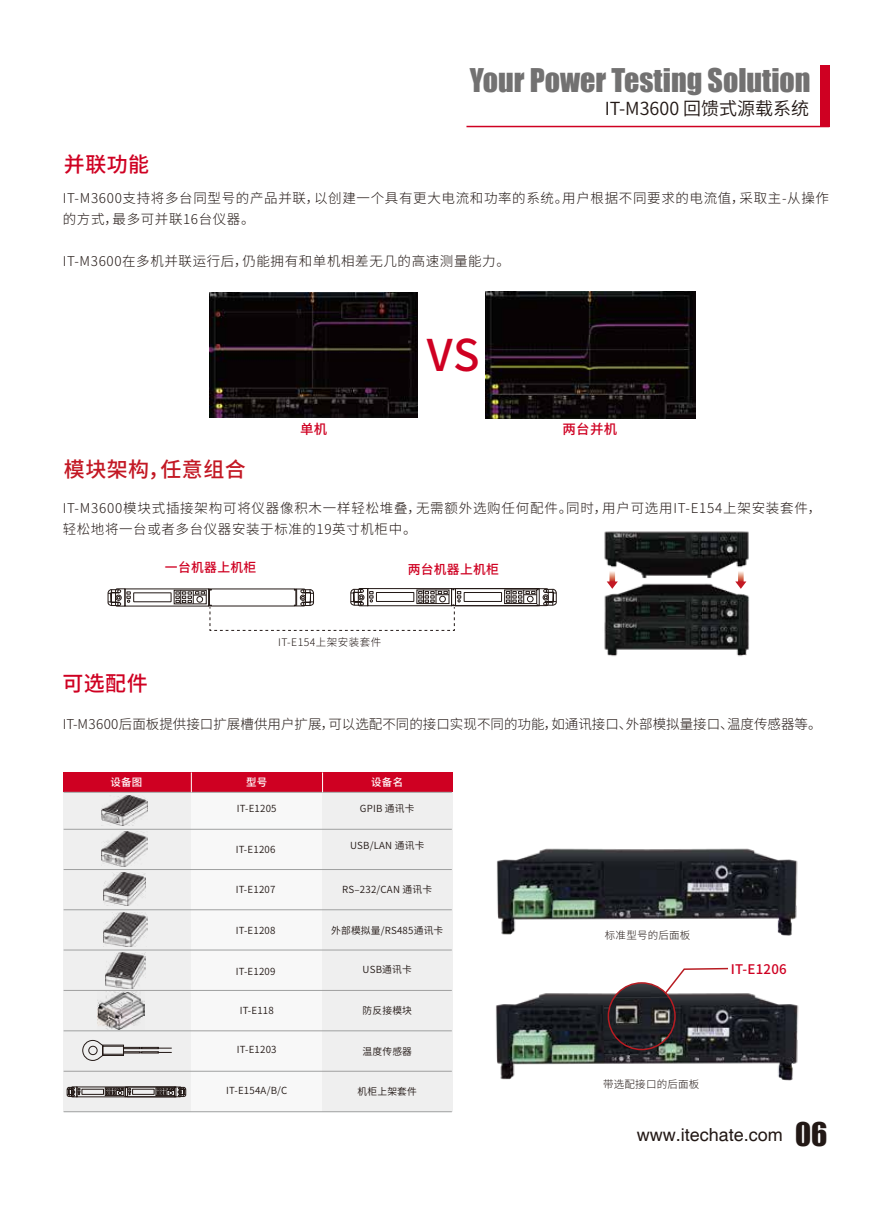
<style>
.page{position:relative;width:893px;height:1212px;background:#fff}
.page>*{position:absolute;margin:0;border:0;box-sizing:border-box;transform-origin:0 0}
.t1{font:500 43.65px "Source Han Sans CN";color:#cf0022}
.t2{font:30px "Impact";color:#727171}
.t3{font:500 21px "Source Han Sans CN";letter-spacing:.02em;color:#c31824}
.t4{font:500 21px "Source Han Sans CN";letter-spacing:.02em;color:#cf0022}
.t5{font:18px "Helvetica";color:#221815}
.t6{font:18px "Source Han Sans CN";color:#221815}
.t7{font:300 13.5px/21px "Source Han Sans CN";letter-spacing:.045em;color:#221815}
.t8{font:300 13.5px "Source Han Sans CN";color:#221815}
.t9{font:500 13.5px "Source Han Sans CN";letter-spacing:.02em;color:#cf0022}
.t10{font:500 13.2px "Source Han Sans CN";letter-spacing:.02em;color:#cf0022}
.t11{font:500 12.9px "Source Han Sans CN";letter-spacing:.02em;color:#cf0022}
.t12{font:300 10.5px "Source Han Sans CN";letter-spacing:.02em;color:#221815}
.t13{font:300 10.5px "Source Han Sans CN";letter-spacing:.045em;color:#221815}
.t14{font:500 10.5px "Source Han Sans CN";letter-spacing:.02em;color:#fff}
.t15{font:9.75px "Source Han Sans CN";letter-spacing:.02em;color:#221815}
.s1{font-family:"Impact";font-size:30px}
</style>
<div class="page">
<svg style="left:209px;top:83px;width:621px;height:253px"></svg>
<div style="left:820px;top:65px;width:9px;height:62px;background:#cf0022"></div>
<hr style="left:466px;top:126px;width:363px;height:1px;background:#cf0022">
<img style="left:210px;top:293px;width:208px;height:124px">
<img style="left:485px;top:292px;width:210px;height:126px">
<div style="left:64px;top:792px;width:127px;height:320px;background:#efefef"></div>
<div style="left:192px;top:791px;width:130px;height:321px;background:#f8f8f8"></div>
<div style="left:323px;top:792px;width:130px;height:319px;background:#efefef"></div>
<div style="left:64px;top:772px;width:389px;height:20px;background:#cf0022"></div>
<img style="left:101px;top:795px;width:47px;height:30px">
<img style="left:101px;top:832px;width:47px;height:35px">
<img style="left:103px;top:873px;width:42px;height:33px">
<hr style="left:64px;top:792px;width:388px;height:1px;background:#9fa0a0">
<hr style="left:64px;top:829px;width:388px;height:1px;background:#9fa0a0">
<hr style="left:64px;top:869px;width:388px;height:1px;background:#9fa0a0">
<hr style="left:64px;top:909px;width:388px;height:1px;background:#9fa0a0">
<hr style="left:64px;top:950px;width:388px;height:1px;background:#9fa0a0">
<hr style="left:64px;top:990px;width:388px;height:1px;background:#9fa0a0">
<hr style="left:64px;top:1030px;width:388px;height:1px;background:#9fa0a0">
<hr style="left:64px;top:1071px;width:388px;height:1px;background:#9fa0a0">
<hr style="left:64px;top:1111px;width:388px;height:1px;background:#9fa0a0">
<svg style="left:191px;top:772px;width:1px;height:20px"></svg>
<svg style="left:322px;top:772px;width:1px;height:20px"></svg>
<img style="left:104px;top:912px;width:43px;height:34px">
<img style="left:106px;top:953px;width:40px;height:36px">
<img style="left:97px;top:991px;width:47px;height:38px">
<div style="left:102px;top:1045px;width:22px;height:11px;border:1px solid #221815"></div>
<svg style="left:82px;top:1040px;width:21px;height:21px"></svg>
<div style="left:102px;top:1046px;width:22px;height:8px;border:1px solid #221815"></div>
<div style="left:89px;top:1046px;width:8px;height:9px;border:1px solid #221815;border-radius:50%"></div>
<svg style="left:123px;top:1047px;width:49px;height:6px"></svg>
<div style="left:82px;top:1089px;width:22px;height:5px;border:1px solid #221815"></div>
<div style="left:105px;top:1087px;width:19px;height:9px;border:1px solid #221815"></div>
<svg style="left:67px;top:1086px;width:13px;height:11px"></svg>
<svg style="left:106px;top:1086px;width:80px;height:11px"></svg>
<div style="left:156px;top:1087px;width:19px;height:9px;border:1px solid #221815"></div>
<img style="left:496px;top:988px;width:303px;height:93px">
<img style="left:497px;top:848px;width:301px;height:140px">
<svg style="left:660px;top:967px;width:69px;height:33px"></svg>
<img style="left:608px;top:983px;width:67px;height:66px;border-radius:33px">
<div style="left:608px;top:982px;width:68px;height:68px;border:2px solid #b81c22;border-radius:50%"></div>
<img style="left:604px;top:531px;width:146px;height:126px">
<svg style="left:607px;top:571px;width:11px;height:18px"></svg>
<svg style="left:735px;top:571px;width:11px;height:18px"></svg>
<div style="left:133px;top:593px;width:38px;height:9px;border:1px solid #221815"></div>
<svg style="left:108px;top:588px;width:23px;height:19px"></svg>
<svg style="left:176px;top:588px;width:381px;height:43px"></svg>
<h3 class="t4" style="left:64px;top:152px;width:87px">并联功能</h3>
<h2 class="t2" style="left:470px;top:57px;width:342px">Your Power Testing Solution</h2>
<h3 class="t6" style="left:605px;top:98px;width:206px">IT-M3600 回馈式源载系统</h3>
<p class="t7" style="left:63px;top:187px;width:768px">IT-M3600支持将多台同型号的产品并联，以创建一个具有更大电流和功率的系统。用户根据不同要求的电流值，采取主-从操作的方式，最多可并联16台仪器。</p>
<p class="t7" style="left:63px;top:250px;width:449px">IT-M3600在多机并联运行后，仍能拥有和单机相差无几的高速测量能力。</p>
<h1 class="t1" style="left:427px;top:330px;width:54px">VS</h1>
<p class="t9" style="left:300px;top:421px;width:29px">单机</p>
<p class="t9" style="left:562px;top:422px;width:56px">两台并机</p>
<h3 class="t3" style="left:64px;top:457px;width:183px">模块架构，任意组合</h3>
<p class="t7" style="left:63px;top:498px;width:760px">IT-M3600模块式插接架构可将仪器像积木一样轻松堆叠，无需额外选购任何配件。同时，用户可选用IT-E154上架安装套件，轻松地将一台或者多台仪器安装于标准的19英寸机柜中。</p>
<p class="t11" style="left:165px;top:560px;width:93px">一台机器上机柜</p>
<p class="t11" style="left:408px;top:562px;width:93px">两台机器上机柜</p>
<h3 class="t4" style="left:62px;top:671px;width:87px">可选配件</h3>
<p class="t13" style="left:278px;top:636px;width:105px">IT-E154上架安装套件</p>
<p class="t8" style="left:63px;top:716px;width:761px">IT-M3600后面板提供接口扩展槽供用户扩展，可以选配不同的接口实现不同的功能，如通讯接口、外部模拟量接口、温度传感器等。</p>
<p class="t14" style="left:110px;top:776px;width:33px">设备图</p>
<p class="t14" style="left:371px;top:776px;width:33px">设备名</p>
<p class="t15" style="left:360px;top:803px;width:56px">GPIB 通讯卡</p>
<p class="t15" style="left:350px;top:840px;width:76px">USB/LAN 通讯卡</p>
<p class="t15" style="left:342px;top:884px;width:92px">RS‒232/CAN 通讯卡</p>
<p class="t15" style="left:331px;top:925px;width:114px">外部模拟量/RS485通讯卡</p>
<p class="t15" style="left:363px;top:964px;width:51px">USB通讯卡</p>
<p class="t14" style="left:246px;top:776px;width:23px">型号</p>
<p class="t15" style="left:237px;top:803px;width:41px">IT-E1205</p>
<p class="t15" style="left:236px;top:844px;width:41px">IT-E1206</p>
<p class="t15" style="left:236px;top:884px;width:41px">IT-E1207</p>
<p class="t15" style="left:236px;top:925px;width:41px">IT-E1208</p>
<p class="t15" style="left:236px;top:966px;width:41px">IT-E1209</p>
<p class="t15" style="left:240px;top:1005px;width:36px">IT-E118</p>
<p class="t15" style="left:362px;top:1005px;width:51px">防反接模块</p>
<p class="t15" style="left:237px;top:1044px;width:41px">IT-E1203</p>
<p class="t15" style="left:226px;top:1085px;width:63px">IT-E154A/B/C</p>
<p class="t15" style="left:362px;top:1046px;width:51px">温度传感器</p>
<p class="t15" style="left:357px;top:1086px;width:61px">机柜上架套件</p>
<p class="t12" style="left:605px;top:929px;width:87px">标准型号的后面板</p>
<p class="t10" style="left:731px;top:961px;width:58px">IT-E1206</p>
<p class="t12" style="left:603px;top:1078px;width:98px">带选配接口的后面板</p>
<h3 class="t5" style="left:637px;top:1124px;width:192px">www.itechate.com <span class="s1">06</span></h3>
</div>
